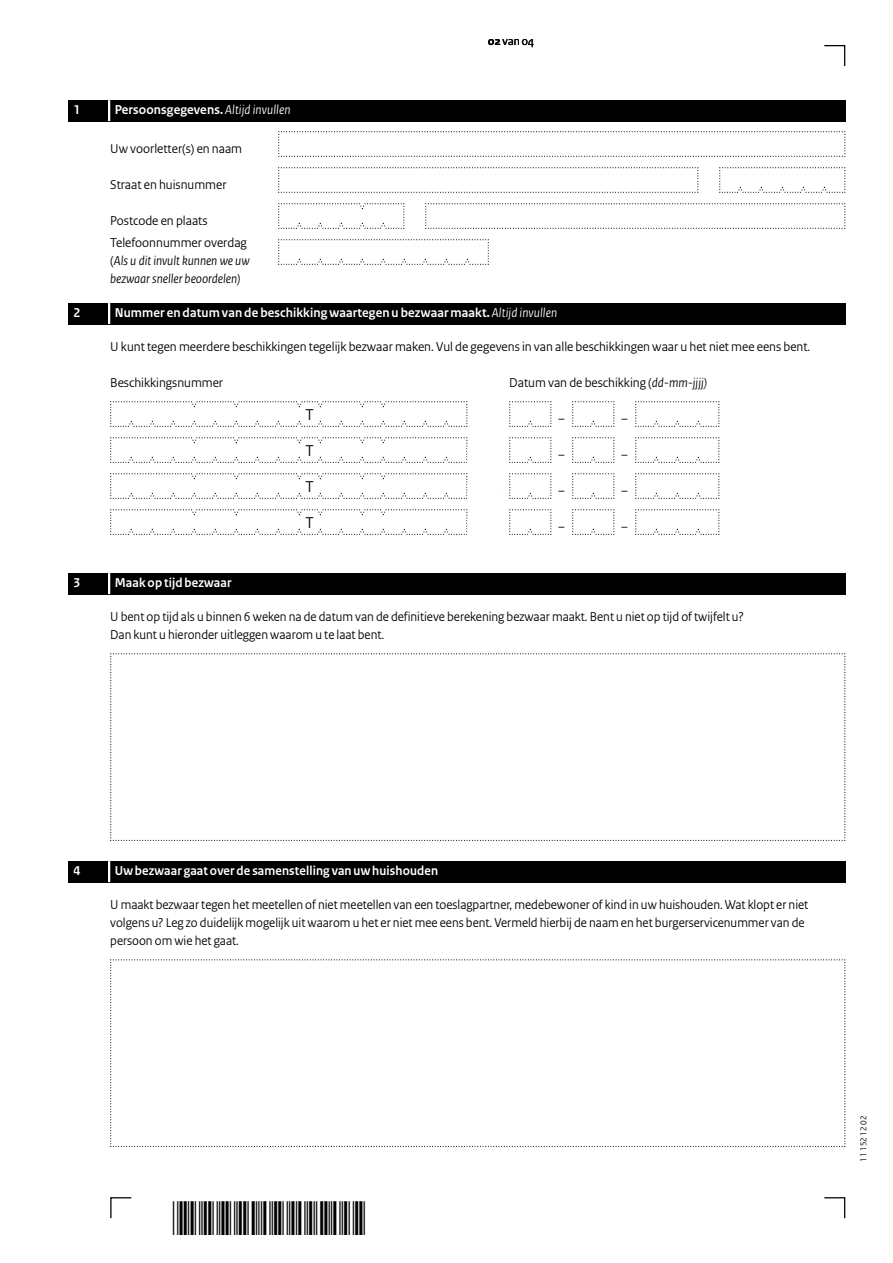
<style>
.page{position:relative;width:893px;height:1263px;background:#fff}
.page>*{position:absolute;margin:0;border:0;box-sizing:border-box;transform-origin:0 0}
.Veld{font:16.5px "Rijksoverheid Sans Heading";color:#000}
.Vraag{font:13.5px/18px "Rijksoverheid Sans Heading";color:#000}
.Vraag_12{font:13.5px/18px "Rijksoverheid Sans Heading";color:#000}
.KOP_B_Nummer{font:700 13.5px "Rijksoverheid Sans Heading";letter-spacing:.01em;color:#fff}
.Vraag_12-2{font:italic 13.5px/18px "Rijksoverheid Sans Heading";color:#000}
.Vraag_geen_inspring{font:13.5px "Rijksoverheid Sans Heading";color:#000}
.KOP_D_Nummer{font:700 13.5px "Rijksoverheid Sans Heading";letter-spacing:.01em;color:#fff}
.t1{font:12px "Rijksoverheid Sans Heading";color:#000}
.t2{font:9px "Rijksoverheid Sans Heading";color:#000}
.s1{font-weight:700}
.s2{font-weight:400;font-style:italic}
.s3{font-style:normal}
.s4{font-style:italic}
</style>
<div class="page">
<svg style="left:824px;top:1197px;width:22px;height:22px"></svg>
<svg style="left:110px;top:1197px;width:22px;height:22px"></svg>
<svg style="left:824px;top:45px;width:22px;height:21px"></svg>
<svg style="left:278px;top:131px;width:568px;height:26px"></svg>
<svg style="left:278px;top:167px;width:421px;height:26px"></svg>
<svg style="left:719px;top:167px;width:127px;height:26px"></svg>
<svg style="left:278px;top:203px;width:127px;height:26px"></svg>
<svg style="left:425px;top:203px;width:421px;height:26px"></svg>
<svg style="left:278px;top:239px;width:211px;height:26px"></svg>
<svg style="left:110px;top:401px;width:358px;height:26px"></svg>
<svg style="left:509px;top:401px;width:43px;height:26px"></svg>
<svg style="left:572px;top:401px;width:43px;height:26px"></svg>
<svg style="left:635px;top:401px;width:85px;height:26px"></svg>
<svg style="left:110px;top:437px;width:358px;height:26px"></svg>
<svg style="left:509px;top:437px;width:43px;height:26px"></svg>
<svg style="left:572px;top:437px;width:43px;height:26px"></svg>
<svg style="left:635px;top:437px;width:85px;height:26px"></svg>
<svg style="left:110px;top:473px;width:358px;height:26px"></svg>
<svg style="left:509px;top:473px;width:43px;height:26px"></svg>
<svg style="left:572px;top:473px;width:43px;height:26px"></svg>
<svg style="left:635px;top:473px;width:85px;height:26px"></svg>
<svg style="left:110px;top:509px;width:358px;height:26px"></svg>
<svg style="left:509px;top:509px;width:43px;height:26px"></svg>
<svg style="left:572px;top:509px;width:43px;height:26px"></svg>
<svg style="left:635px;top:509px;width:85px;height:26px"></svg>
<svg style="left:110px;top:653px;width:736px;height:188px"></svg>
<svg style="left:110px;top:959px;width:736px;height:188px"></svg>
<div style="left:68px;top:100px;width:777px;height:21px;background:#000"></div>
<hr style="left:108px;top:100px;width:2px;height:21px;background:#fff">
<div style="left:68px;top:303px;width:777px;height:21px;background:#000"></div>
<hr style="left:108px;top:303px;width:2px;height:21px;background:#fff">
<div style="left:68px;top:573px;width:777px;height:21px;background:#000"></div>
<hr style="left:108px;top:573px;width:2px;height:21px;background:#fff">
<div style="left:68px;top:861px;width:777px;height:21px;background:#000"></div>
<hr style="left:108px;top:861px;width:2px;height:21px;background:#fff">
<div style="left:467px;top:447px;width:35px;height:18px;background:#fff"></div>
<div style="left:467px;top:483px;width:35px;height:18px;background:#fff"></div>
<div style="left:467px;top:519px;width:36px;height:18px;background:#fff"></div>
<p class="t1" style="left:488px;top:34px;width:47px"><span class="s1">02</span> van 04</p>
<h2 class="KOP_D_Nummer" style="left:74px;top:102px;width:8px">1</h2>
<h2 class="KOP_D_Nummer" style="left:115px;top:102px;width:177px">Persoonsgegevens. <span class="s2">Altijd invullen</span></h2>
<p class="Vraag" style="left:110px;top:140px;width:133px">Uw voorletter(s) en naam</p>
<p class="Vraag" style="left:110px;top:176px;width:118px">Straat en huisnummer</p>
<p class="Vraag" style="left:110px;top:212px;width:99px">Postcode en plaats</p>
<p class="Vraag_12-2" style="left:110px;top:234px;width:141px"><span class="s3">Telefoonnummer overdag (</span>Als u dit invult kunnen we uw bezwaar sneller beoordelen)</p>
<h2 class="KOP_B_Nummer" style="left:74px;top:305px;width:8px">2</h2>
<h2 class="KOP_B_Nummer" style="left:115px;top:305px;width:444px">Nummer en datum van de beschikking waartegen u bezwaar maakt. <span class="s2">Altijd invullen</span></h2>
<p class="Vraag" style="left:110px;top:338px;width:702px">U kunt tegen meerdere beschikkingen tegelijk bezwaar maken. Vul de gegevens in van alle beschikkingen waar u het niet mee eens bent.</p>
<p class="Vraag" style="left:110px;top:374px;width:114px">Beschikkingsnummer</p>
<p class="Vraag_geen_inspring" style="left:509px;top:375px;width:199px">Datum van de beschikking (<span class="s4">dd-mm-jjjj)</span></p>
<p class="Veld" style="left:306px;top:405px;width:10px">T</p>
<p class="Veld" style="left:306px;top:441px;width:10px">T</p>
<p class="Veld" style="left:306px;top:477px;width:10px">T</p>
<p class="Veld" style="left:306px;top:513px;width:10px">T</p>
<h2 class="KOP_B_Nummer" style="left:74px;top:575px;width:8px">3</h2>
<h2 class="KOP_B_Nummer" style="left:115px;top:575px;width:118px">Maak op tijd bezwaar</h2>
<p class="Vraag" style="left:110px;top:608px;width:635px">U bent op tijd als u binnen 6 weken na de datum van de definitieve berekening bezwaar maakt. Bent u niet op tijd of twijfelt u?<br>Dan kunt u hieronder uitleggen waarom u te laat bent.</p>
<h2 class="KOP_B_Nummer" style="left:74px;top:863px;width:8px">4</h2>
<h2 class="KOP_B_Nummer" style="left:115px;top:863px;width:325px">Uw bezwaar gaat over de samenstelling van uw huishouden</h2>
<p class="Vraag_12" style="left:110px;top:896px;width:700px">U maakt bezwaar tegen het meetellen of niet meetellen van een toeslagpartner, medebewoner of kind in uw huishouden. Wat klopt er niet volgens u? Leg zo duidelijk mogelijk uit waarom u het er niet mee eens bent. Vermeld hierbij de naam en het burgerservicenummer van de persoon om wie het gaat.</p>
<p class="t2" style="left:858px;top:1161px;width:47px;rotate:-90deg">11 152 12 02</p>
</div>
